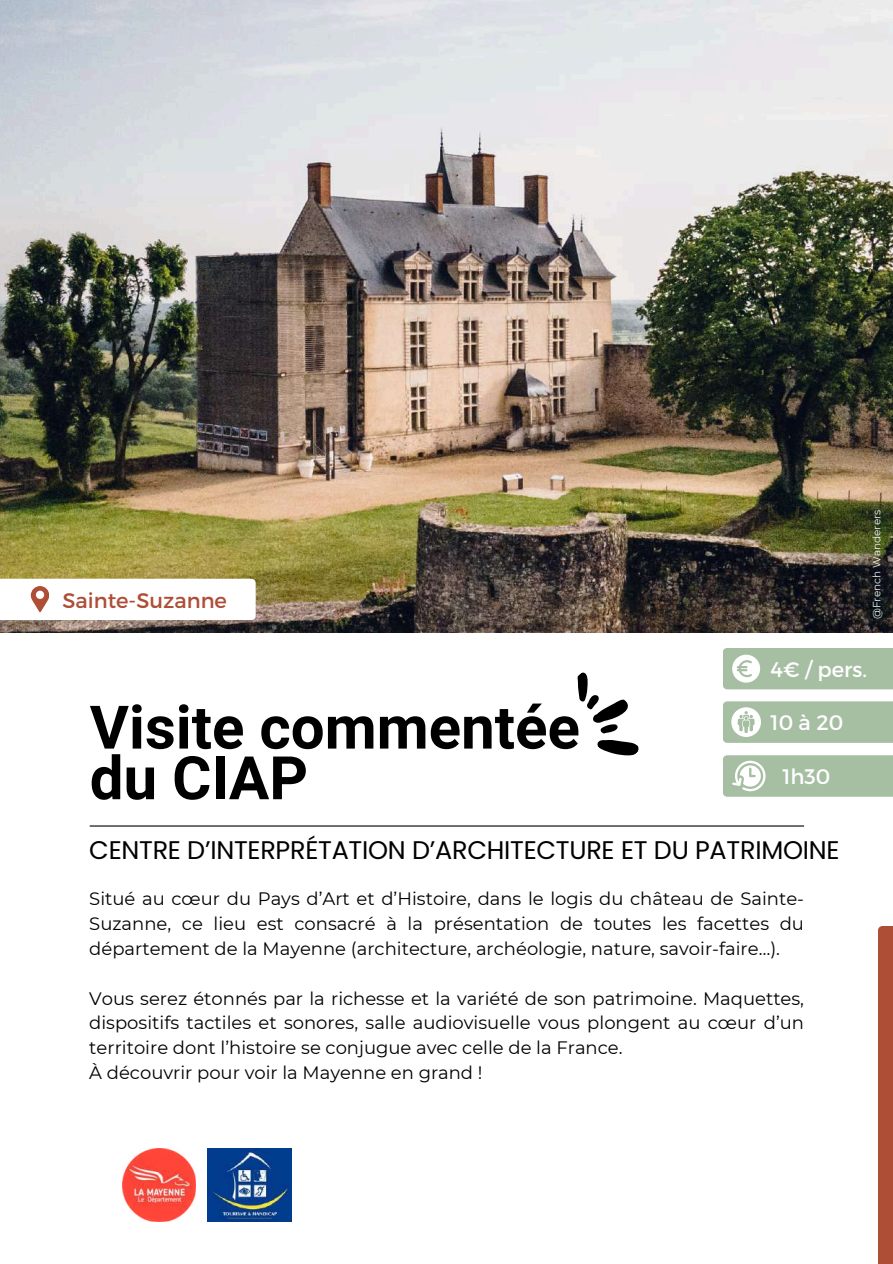
<style>
.page{position:relative;width:893px;height:1264px;background:#fff}
.page>*{position:absolute;margin:0;border:0;box-sizing:border-box;transform-origin:0 0}
.t1{font:700 60px/50.7px "Roboto";color:#000}
.t2{font:25.5px "Poppins";letter-spacing:-.01em;color:#000}
.t3{font:21px "Montserrat";color:#fff}
.t4{font:21px "Montserrat";color:#ae4e36}
.t5{font:18px/24.8px "Montserrat";color:#000;text-align:justify}
.t6{font:10.5px "Montserrat";color:#f4f3f3}
</style>
<div class="page">
<img style="left:0;top:0;width:892px;height:632px">
<hr style="left:90px;top:825px;width:713px;height:1px;background:#000">
<div style="left:877px;top:926px;width:15px;height:337px;background:#ae4e36"></div>
<svg style="left:577px;top:672px;width:62px;height:84px"></svg>
<svg style="left:0;top:578px;width:255px;height:42px"></svg>
<svg style="left:723px;top:648px;width:169px;height:41px;background:#acc3a9"></svg>
<svg style="left:723px;top:755px;width:169px;height:41px;background:#adc4aa"></svg>
<svg style="left:723px;top:701px;width:169px;height:42px;background:#adc4aa"></svg>
<img style="left:207px;top:1148px;width:85px;height:73px">
<img style="left:122px;top:1148px;width:73px;height:73px">
<p class="t4" style="left:62px;top:587px;width:166px">Sainte-Suzanne</p>
<p class="t6" style="left:870px;top:619px;width:111px;rotate:-90deg">@French Wanderers</p>
<p class="t3" style="left:770px;top:656px;width:98px">4€ / pers.</p>
<h1 class="t1" style="left:90px;top:702px;width:491px">Visite commentée du CIAP</h1>
<p class="t3" style="left:770px;top:709px;width:74px">10 à 20</p>
<p class="t3" style="left:782px;top:762px;width:49px">1h30</p>
<h2 class="t2" style="left:89px;top:832px;width:751px">CENTRE D’INTERPRÉTATION D’ARCHITECTURE ET DU PATRIMOINE</h2>
<p class="t5" style="left:89px;top:886px;width:716px">Situé au cœur du Pays d’Art et d’Histoire, dans le logis du château de Sainte-Suzanne, ce lieu est consacré à la présentation de toutes les facettes du département de la Mayenne (architecture, archéologie, nature, savoir-faire…).</p>
<p class="t5" style="left:89px;top:985px;width:716px;text-align:left">Vous serez étonnés par la richesse et la variété de son patrimoine. Maquettes, dispositifs tactiles et sonores, salle audiovisuelle vous plongent au cœur d’un territoire dont l’histoire se conjugue avec celle de la France.<br>À découvrir pour voir la Mayenne en grand !</p>
</div>
